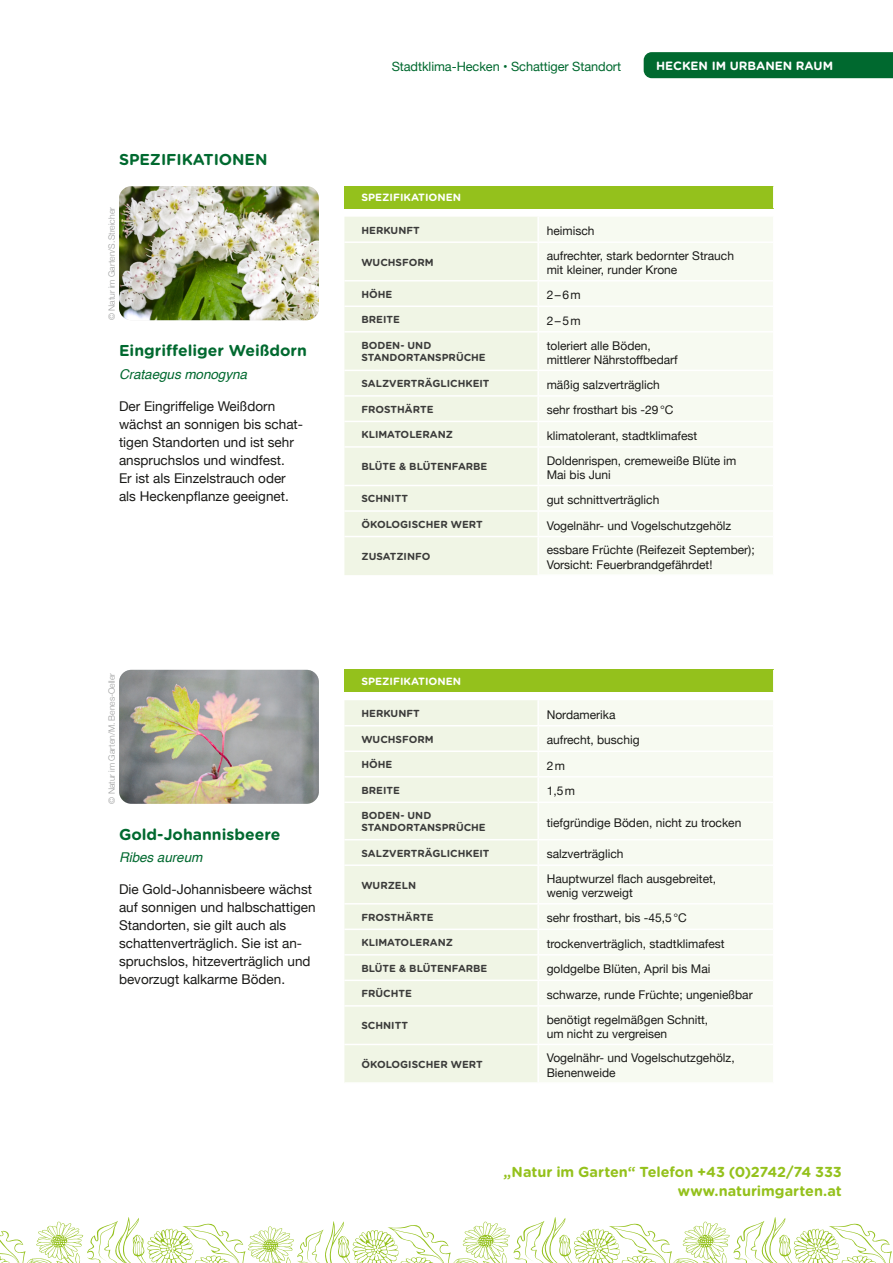
<style>
.page{position:relative;width:893px;height:1263px;background:#fff}
.page>*{position:absolute;margin:0;border:0;box-sizing:border-box;transform-origin:0 0}
.t1{font:700 15.75px "Gotham Rounded";color:#00692f}
.t2{font:700 14.4px/19.2px "Gotham Rounded";letter-spacing:-.005em;color:#94c11c;text-align:right}
.t3{font:13.5px/18px "Helvetica Neue";color:#1a1a18}
.t4{font:italic 13.5px "Helvetica";letter-spacing:-.005em;color:#00692f}
.t5{font:12.75px "Helvetica Neue";letter-spacing:-.005em;color:#00692f}
.t6{font:12px/14.4px "Helvetica Neue";color:#1a1a18}
.t7{font:700 12px "Gotham Rounded";color:#fff}
.t8{font:700 10.5px "Gotham Rounded";color:#fff}
.t9{font:700 10.2px/12.3px "Gotham Rounded";color:#3b3b3a}
.t10{font:300 8.7px "Helvetica Neue";letter-spacing:-.005em;color:#9c9d9d}
</style>
<div class="page">
<svg style="left:0;top:1217px;width:892px;height:46px"></svg>
<div style="left:644px;top:52px;width:249px;height:26px;background:#00692f"></div>
<img style="left:119px;top:670px;width:200px;height:134px">
<img style="left:119px;top:186px;width:200px;height:134px">
<div style="left:344px;top:186px;width:429px;height:22px;background:#94c11c"></div>
<div style="left:344px;top:217px;width:193px;height:358px;background:#f0f5e5"></div>
<div style="left:539px;top:217px;width:234px;height:357px;background:#f7faf1"></div>
<svg style="left:773px;top:186px;width:1px;height:22px"></svg>
<hr style="left:344px;top:241px;width:194px;height:2px;background:#fff">
<hr style="left:538px;top:241px;width:235px;height:2px;background:#fff">
<hr style="left:344px;top:280px;width:194px;height:1px;background:#fff">
<hr style="left:538px;top:280px;width:235px;height:1px;background:#fff">
<hr style="left:344px;top:305px;width:194px;height:2px;background:#fff">
<hr style="left:538px;top:305px;width:235px;height:2px;background:#fff">
<hr style="left:344px;top:331px;width:194px;height:2px;background:#fff">
<hr style="left:538px;top:331px;width:235px;height:2px;background:#fff">
<hr style="left:344px;top:370px;width:194px;height:1px;background:#fff">
<hr style="left:538px;top:370px;width:235px;height:1px;background:#fff">
<hr style="left:344px;top:395px;width:194px;height:2px;background:#fff">
<hr style="left:538px;top:395px;width:235px;height:2px;background:#fff">
<hr style="left:344px;top:421px;width:194px;height:1px;background:#fff">
<hr style="left:538px;top:421px;width:235px;height:1px;background:#fff">
<hr style="left:344px;top:446px;width:194px;height:2px;background:#fff">
<hr style="left:538px;top:446px;width:235px;height:2px;background:#fff">
<hr style="left:344px;top:485px;width:194px;height:1px;background:#fff">
<hr style="left:538px;top:485px;width:235px;height:1px;background:#fff">
<hr style="left:344px;top:510px;width:194px;height:2px;background:#fff">
<hr style="left:538px;top:510px;width:235px;height:2px;background:#fff">
<hr style="left:344px;top:536px;width:194px;height:1px;background:#fff">
<hr style="left:538px;top:536px;width:235px;height:1px;background:#fff">
<div style="left:344px;top:670px;width:429px;height:22px;background:#94c11c"></div>
<div style="left:344px;top:700px;width:193px;height:382px;background:#f0f5e5"></div>
<div style="left:539px;top:700px;width:234px;height:382px;background:#f7faf1"></div>
<svg style="left:773px;top:670px;width:1px;height:22px"></svg>
<hr style="left:344px;top:725px;width:194px;height:1px;background:#fff">
<hr style="left:538px;top:725px;width:235px;height:1px;background:#fff">
<hr style="left:344px;top:750px;width:194px;height:2px;background:#fff">
<hr style="left:538px;top:750px;width:235px;height:2px;background:#fff">
<hr style="left:344px;top:776px;width:194px;height:1px;background:#fff">
<hr style="left:538px;top:776px;width:235px;height:1px;background:#fff">
<hr style="left:344px;top:801px;width:194px;height:2px;background:#fff">
<hr style="left:538px;top:801px;width:235px;height:2px;background:#fff">
<hr style="left:344px;top:839px;width:194px;height:1px;background:#fff">
<hr style="left:538px;top:839px;width:235px;height:1px;background:#fff">
<hr style="left:344px;top:864px;width:194px;height:2px;background:#fff">
<hr style="left:538px;top:864px;width:235px;height:2px;background:#fff">
<hr style="left:344px;top:903px;width:194px;height:1px;background:#fff">
<hr style="left:538px;top:903px;width:235px;height:1px;background:#fff">
<hr style="left:344px;top:928px;width:194px;height:2px;background:#fff">
<hr style="left:538px;top:928px;width:235px;height:2px;background:#fff">
<hr style="left:344px;top:954px;width:194px;height:1px;background:#fff">
<hr style="left:538px;top:954px;width:235px;height:1px;background:#fff">
<hr style="left:344px;top:979px;width:194px;height:2px;background:#fff">
<hr style="left:538px;top:979px;width:235px;height:2px;background:#fff">
<hr style="left:344px;top:1005px;width:194px;height:1px;background:#fff">
<hr style="left:538px;top:1005px;width:235px;height:1px;background:#fff">
<hr style="left:344px;top:1044px;width:194px;height:1px;background:#fff">
<hr style="left:538px;top:1044px;width:235px;height:1px;background:#fff">
<h1 class="t1" style="left:119px;top:148px;width:150px">SPEZIFIKATIONEN</h1>
<p class="t10" style="left:105px;top:320px;width:114px;rotate:-90deg">© Natur im Garten/S.Streicher</p>
<h1 class="t1" style="left:119px;top:339px;width:189px">Eingriffeliger Weißdorn</h1>
<p class="t4" style="left:119px;top:363px;width:129px">Crataegus monogyna</p>
<p class="t3" style="left:119px;top:397px;width:186px">Der Eingriffelige Weißdorn wächst an sonnigen bis schat&shy;tigen Standorten und ist sehr anspruchslos und windfest.<br>Er ist als Einzelstrauch oder als Heckenpflanze geeignet.</p>
<p class="t10" style="left:105px;top:804px;width:132px;rotate:-90deg">© Natur im Garten/M. Benes-Oeller</p>
<h1 class="t1" style="left:119px;top:822px;width:163px">Gold-Johannisbeere</h1>
<p class="t4" style="left:119px;top:847px;width:85px">Ribes aureum</p>
<p class="t3" style="left:119px;top:881px;width:198px">Die Gold-Johannisbeere wächst auf sonnigen und halbschattigen<br>Standorten, sie gilt auch als schattenverträglich. Sie ist an&shy;spruchslos, hitzeverträglich und bevorzugt kalkarme Böden.</p>
<p class="t5" style="left:392px;top:58px;width:231px">Stadtklima-Hecken • Schattiger Standort</p>
<p class="t7" style="left:656px;top:57px;width:179px">HECKEN IM URBANEN RAUM</p>
<p class="t8" style="left:361px;top:190px;width:101px">SPEZIFIKATIONEN</p>
<p class="t9" style="left:361px;top:223px;width:60px">HERKUNFT</p>
<p class="t6" style="left:547px;top:224px;width:49px">heimisch</p>
<p class="t9" style="left:361px;top:255px;width:74px">WUCHSFORM</p>
<p class="t6" style="left:547px;top:249px;width:189px">aufrechter, stark bedornter Strauch mit kleiner, runder Krone</p>
<p class="t9" style="left:361px;top:287px;width:33px">HÖHE</p>
<p class="t6" style="left:547px;top:288px;width:36px">2–6m</p>
<p class="t9" style="left:361px;top:313px;width:40px">BREITE</p>
<p class="t6" style="left:547px;top:314px;width:36px">2–5m</p>
<p class="t9" style="left:361px;top:339px;width:126px">BODEN- UND<br>STANDORTANSPRÜCHE</p>
<p class="t6" style="left:547px;top:339px;width:133px">toleriert alle Böden, mittlerer Nährstoffbedarf</p>
<p class="t9" style="left:361px;top:377px;width:130px">SALZVERTRÄGLICHKEIT</p>
<p class="t6" style="left:547px;top:378px;width:115px">mäßig salzverträglich</p>
<p class="t9" style="left:361px;top:403px;width:74px">FROSTHÄRTE</p>
<p class="t6" style="left:547px;top:404px;width:128px">sehr frosthart bis -29°C</p>
<p class="t9" style="left:361px;top:428px;width:93px">KLIMATOLERANZ</p>
<p class="t6" style="left:547px;top:429px;width:152px">klimatolerant, stadtklimafest</p>
<p class="t9" style="left:361px;top:460px;width:127px">BLÜTE &amp; BLÜTENFARBE</p>
<p class="t6" style="left:547px;top:454px;width:191px">Doldenrispen, cremeweiße Blüte im<br>Mai bis Juni</p>
<p class="t9" style="left:361px;top:492px;width:48px">SCHNITT</p>
<p class="t6" style="left:547px;top:493px;width:114px">gut schnittverträglich</p>
<p class="t9" style="left:361px;top:518px;width:123px">ÖKOLOGISCHER WERT</p>
<p class="t6" style="left:547px;top:519px;width:186px">Vogelnähr- und Vogelschutzgehölz</p>
<p class="t9" style="left:361px;top:550px;width:71px">ZUSATZINFO</p>
<p class="t6" style="left:547px;top:544px;width:210px">essbare Früchte (Reifezeit September);<br>Vorsicht: Feuerbrandgefährdet!</p>
<p class="t8" style="left:361px;top:674px;width:101px">SPEZIFIKATIONEN</p>
<p class="t9" style="left:361px;top:707px;width:60px">HERKUNFT</p>
<p class="t6" style="left:547px;top:708px;width:70px">Nordamerika</p>
<p class="t9" style="left:361px;top:732px;width:74px">WUCHSFORM</p>
<p class="t6" style="left:547px;top:733px;width:94px">aufrecht, buschig</p>
<p class="t9" style="left:361px;top:758px;width:33px">HÖHE</p>
<p class="t6" style="left:547px;top:759px;width:20px">2m</p>
<p class="t9" style="left:361px;top:783px;width:40px">BREITE</p>
<p class="t6" style="left:547px;top:784px;width:30px">1,5m</p>
<p class="t9" style="left:361px;top:809px;width:126px">BODEN- UND<br>STANDORTANSPRÜCHE</p>
<p class="t6" style="left:547px;top:816px;width:196px">tiefgründige Böden, nicht zu trocken</p>
<p class="t9" style="left:361px;top:846px;width:130px">SALZVERTRÄGLICHKEIT</p>
<p class="t6" style="left:547px;top:847px;width:78px">salzverträglich</p>
<p class="t9" style="left:361px;top:878px;width:56px">WURZELN</p>
<p class="t6" style="left:547px;top:872px;width:171px">Hauptwurzel flach ausgebreitet, wenig verzweigt</p>
<p class="t9" style="left:361px;top:910px;width:74px">FROSTHÄRTE</p>
<p class="t6" style="left:547px;top:911px;width:142px">sehr frosthart, bis -45,5°C</p>
<p class="t9" style="left:361px;top:936px;width:93px">KLIMATOLERANZ</p>
<p class="t6" style="left:547px;top:937px;width:180px">trockenverträglich, stadtklimafest</p>
<p class="t9" style="left:361px;top:961px;width:127px">BLÜTE &amp; BLÜTENFARBE</p>
<p class="t6" style="left:547px;top:962px;width:165px">goldgelbe Blüten, April bis Mai</p>
<p class="t9" style="left:361px;top:987px;width:52px">FRÜCHTE</p>
<p class="t6" style="left:547px;top:988px;width:208px">schwarze, runde Früchte; ungenießbar</p>
<p class="t9" style="left:361px;top:1019px;width:48px">SCHNITT</p>
<p class="t6" style="left:547px;top:1013px;width:163px">benötigt regelmäßgen Schnitt, um nicht zu vergreisen</p>
<p class="t9" style="left:361px;top:1058px;width:123px">ÖKOLOGISCHER WERT</p>
<p class="t6" style="left:547px;top:1051px;width:190px">Vogelnähr- und Vogelschutzgehölz,<br>Bienenweide</p>
<p class="t2" style="left:503px;top:1161px;width:340px">„Natur im Garten“ Telefon +43 (0)2742/74 333 www.naturimgarten.at</p>
</div>
